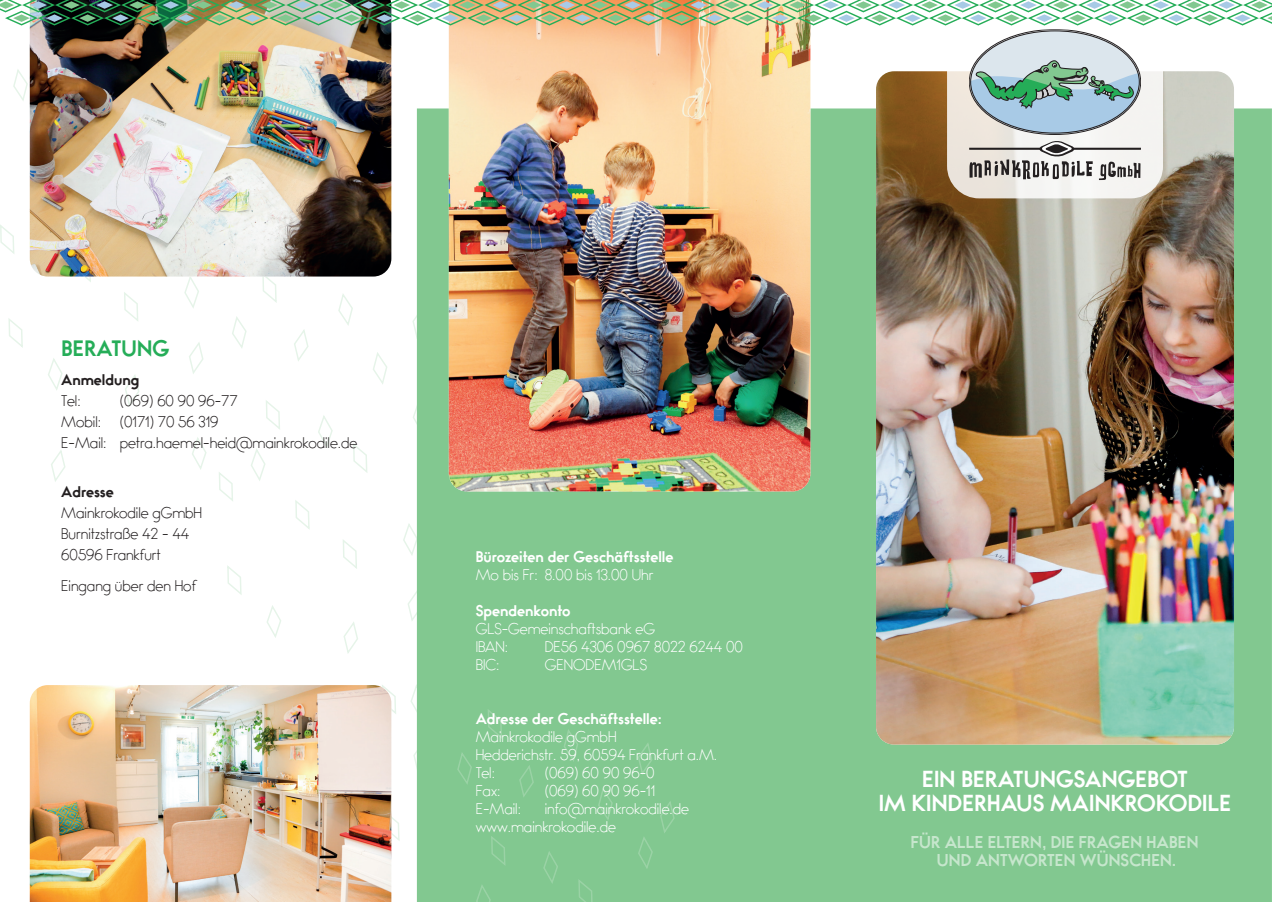
<style>
.page{position:relative;width:1272px;height:902px;background:#fff}
.page>*{position:absolute;margin:0;border:0;box-sizing:border-box;transform-origin:0 0}
.t1{font:700 20.25px/24px "Bambino";letter-spacing:.01em;color:#fff;text-align:center}
.t2{font:700 19.5px "Bambino";letter-spacing:.01em;color:#25ad58}
.t3{font:700 15px/18px "Bambino";letter-spacing:.01em;color:#fff;text-align:center}
.t4{font:300 13.5px/18px "Bambino";color:#fff}
.t5{font:300 13.5px/21px "Bambino";color:#231f20}
.t6{font:700 13.5px "Bambino";color:#fff}
.t7{font:700 13.5px "Bambino";color:#231f20}
</style>
<div class="page">
<svg style="left:410px;top:683px;width:7px;height:36px"></svg>
<svg style="left:413px;top:739px;width:4px;height:35px"></svg>
<svg style="left:391px;top:810px;width:9px;height:32px"></svg>
<svg style="left:391px;top:692px;width:5px;height:24px"></svg>
<div style="left:417px;top:656px;width:854px;height:245px;background:#82c890"></div>
<img style="left:30px;top:685px;width:361px;height:216px">
<img style="left:876px;top:656px;width:357px;height:88px">
<img style="left:0;top:0;width:1271px;height:656px">
<svg style="left:456px;top:751px;width:17px;height:35px"></svg>
<svg style="left:637px;top:741px;width:16px;height:35px"></svg>
<svg style="left:659px;top:800px;width:16px;height:35px"></svg>
<div style="left:518px;top:717px;width:95px;height:184px;background:#82c890"></div>
<svg style="left:637px;top:835px;width:16px;height:36px"></svg>
<svg style="left:471px;top:835px;width:35px;height:66px;background:#83c891"></svg>
<svg style="left:486px;top:708px;width:17px;height:32px"></svg>
<h2 class="t2" style="left:61px;top:338px;width:110px">BERATUNG</h2>
<p class="t7" style="left:61px;top:372px;width:79px">Anmeldung</p>
<p class="t5" style="left:61px;top:390px;width:21px">Tel:</p>
<p class="t5" style="left:120px;top:390px;width:119px">(069) 60 90 96-77</p>
<p class="t5" style="left:61px;top:411px;width:41px">Mobil:</p>
<p class="t5" style="left:61px;top:411px;width:297px;text-indent:58px">(0171) 70 56 319<br>E-Mail: petra.haemel-heid@mainkrokodile.de</p>
<p class="t7" style="left:61px;top:485px;width:54px">Adresse</p>
<p class="t5" style="left:61px;top:503px;width:142px">Mainkrokodile gGmbH<br>Burnitzstraße 42 - 44<br>60596 Frankfurt</p>
<p class="t5" style="left:61px;top:575px;width:136px">Eingang über den Hof</p>
<p class="t6" style="left:476px;top:549px;width:199px">Bürozeiten der Geschäftsstelle</p>
<p class="t4" style="left:476px;top:566px;width:179px">Mo bis Fr: 8.00 bis 13.00 Uhr</p>
<p class="t6" style="left:476px;top:603px;width:96px">Spendenkonto</p>
<p class="t4" style="left:476px;top:620px;width:181px">GLS-Gemeinschaftsbank eG<br>IBAN:</p>
<p class="t4" style="left:545px;top:638px;width:200px">DE56 4306 0967 8022 6244 00</p>
<p class="t4" style="left:476px;top:656px;width:25px">BIC:</p>
<p class="t4" style="left:545px;top:656px;width:104px">GENODEM1GLS</p>
<p class="t6" style="left:476px;top:711px;width:188px">Adresse der Geschäftsstelle:</p>
<p class="t4" style="left:476px;top:728px;width:243px">Mainkrokodile gGmbH<br>Hedderichstr. 59, 60594 Frankfurt a.M.<br>Tel:</p>
<p class="t4" style="left:545px;top:764px;width:111px">(069) 60 90 96-0</p>
<p class="t4" style="left:476px;top:782px;width:26px">Fax:</p>
<p class="t4" style="left:545px;top:782px;width:112px">(069) 60 90 96-11</p>
<p class="t4" style="left:476px;top:800px;width:47px">E-Mail:</p>
<p class="t4" style="left:476px;top:800px;width:215px;text-indent:69px">info@mainkrokodile.de www.mainkrokodile.de</p>
<h1 class="t1" style="left:878px;top:767px;width:354px">EIN BERATUNGSANGEBOT<br>IM KINDERHAUS MAINKROKODILE</h1>
<p class="t3" style="left:910px;top:833px;width:289px">FÜR ALLE ELTERN, DIE FRAGEN HABEN<br>UND ANTWORTEN WÜNSCHEN.</p>
</div>
